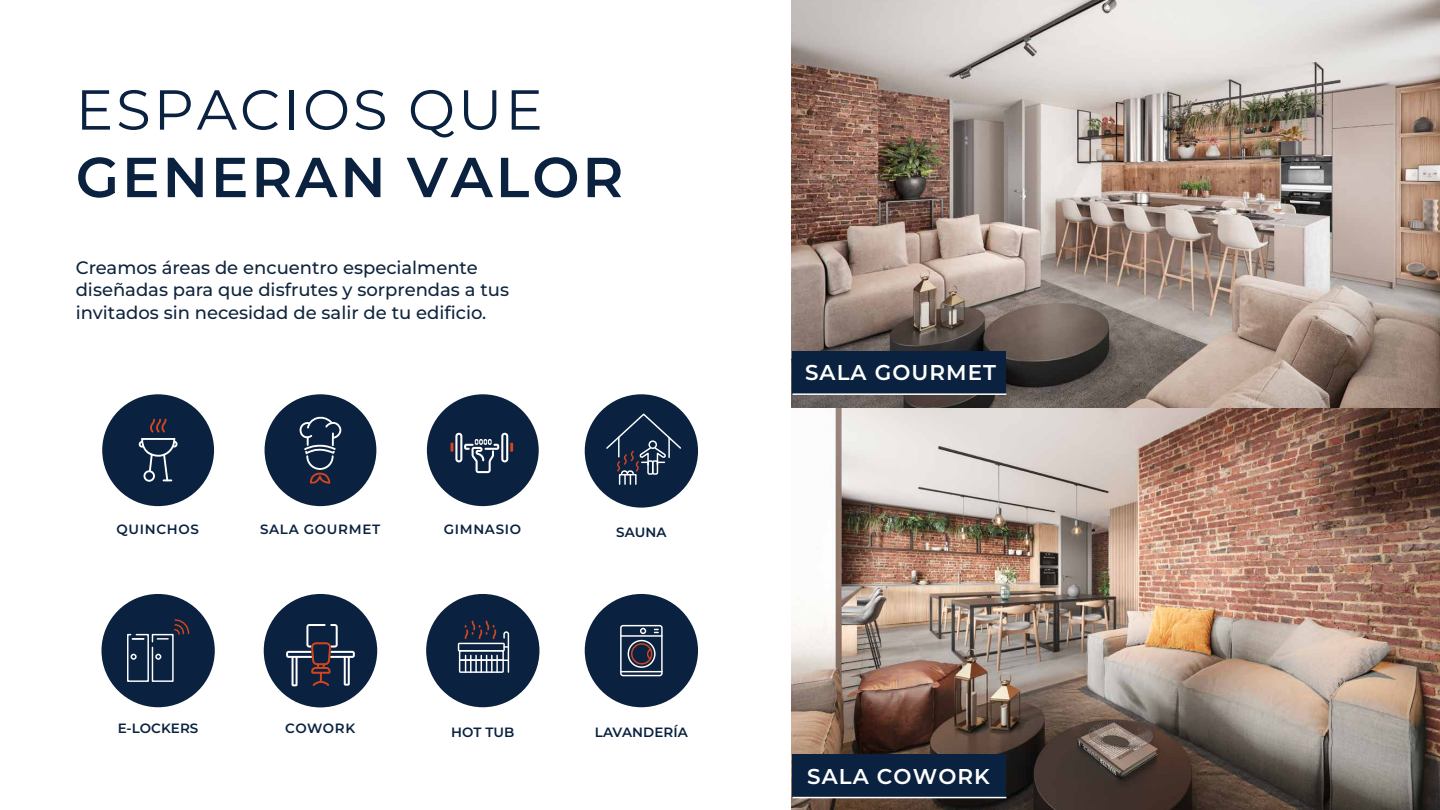
<style>
.page{position:relative;width:1440px;height:810px;background:#fff}
.page>*{position:absolute;margin:0;border:0;box-sizing:border-box;transform-origin:0 0}
.t1{font:600 56.25px "Montserrat";letter-spacing:.05em;color:#0a2240}
.t2{font:56.25px "Montserrat";letter-spacing:.05em;color:#0a2240}
.t3{font:600 21.45px "Montserrat";letter-spacing:.05em;color:#fff}
.t4{font:500 18px/22.5px "Montserrat";color:#10253d}
.t5{font:600 13.5px "Montserrat";letter-spacing:.035em;color:#0a2240}
.t6{font:600 13.5px "Montserrat";letter-spacing:.005em;color:#0a2240}
</style>
<div class="page">
<img style="left:791px;top:408px;width:649px;height:402px">
<div style="left:792px;top:755px;width:214px;height:43px;background:#0a2240"></div>
<hr style="left:792px;top:797px;width:214px;height:1px;background:#fff">
<img style="left:791px;top:0;width:649px;height:408px">
<div style="left:792px;top:351px;width:214px;height:43px;background:#0a2240"></div>
<hr style="left:792px;top:393px;width:214px;height:2px;background:#fff">
<div style="left:427px;top:394px;width:112px;height:112px;background:#0a2240;border-radius:50%"></div>
<svg style="left:451px;top:433px;width:62px;height:40px"></svg>
<div style="left:426px;top:594px;width:113px;height:113px;background:#0a2240;border-radius:50%"></div>
<svg style="left:458px;top:621px;width:52px;height:52px"></svg>
<div style="left:585px;top:394px;width:113px;height:114px;background:#0a2240;border-radius:50%"></div>
<svg style="left:606px;top:412px;width:77px;height:73px"></svg>
<div style="left:647px;top:460px;width:6px;height:15px;border:1px solid #fff;border-radius:2px"></div>
<div style="left:652px;top:460px;width:6px;height:15px;border:1px solid #fff;border-radius:2px"></div>
<div style="left:585px;top:594px;width:113px;height:113px;background:#0a2240;border-radius:50%"></div>
<div style="left:620px;top:625px;width:43px;height:51px;border:1px solid #fff;border-radius:2px"></div>
<hr style="left:621px;top:671px;width:41px;height:1px;background:#fff">
<hr style="left:621px;top:635px;width:41px;height:2px;background:#fff">
<svg style="left:640px;top:628px;width:6px;height:6px"></svg>
<svg style="left:655px;top:629px;width:3px;height:4px"></svg>
<div style="left:628px;top:640px;width:28px;height:28px;border:1px solid #fff;border-radius:50%"></div>
<div style="left:631px;top:643px;width:21px;height:22px;border:1px solid #d2451e;border-radius:50%"></div>
<svg style="left:647px;top:647px;width:6px;height:14px"></svg>
<div style="left:102px;top:394px;width:112px;height:112px;background:#0a2240;border-radius:50%"></div>
<svg style="left:139px;top:419px;width:39px;height:63px"></svg>
<div style="left:101px;top:594px;width:114px;height:113px;background:#0a2240;border-radius:50%"></div>
<svg style="left:127px;top:619px;width:63px;height:63px"></svg>
<div style="left:265px;top:394px;width:111px;height:112px;background:#0a2240;border-radius:50%"></div>
<svg style="left:299px;top:416px;width:43px;height:68px"></svg>
<div style="left:264px;top:594px;width:113px;height:113px;background:#0a2240;border-radius:50%"></div>
<svg style="left:286px;top:624px;width:69px;height:62px"></svg>
<h1 class="t2" style="left:76px;top:72px;width:469px">ESPACIOS QUE</h1>
<h1 class="t1" style="left:76px;top:140px;width:549px">GENERAN VALOR</h1>
<p class="t4" style="left:76px;top:255px;width:435px">Creamos áreas de encuentro especialmente diseñadas para que disfrutes y sorprendas a tus invitados sin necesidad de salir de tu edificio.</p>
<p class="t5" style="left:117px;top:521px;width:84px">QUINCHOS</p>
<p class="t5" style="left:260px;top:520px;width:122px">SALA GOURMET</p>
<p class="t5" style="left:444px;top:520px;width:79px">GIMNASIO</p>
<p class="t6" style="left:118px;top:719px;width:82px">E-LOCKERS</p>
<p class="t5" style="left:285px;top:720px;width:72px">COWORK</p>
<p class="t5" style="left:451px;top:723px;width:65px">HOT TUB</p>
<p class="t5" style="left:616px;top:523px;width:52px">SAUNA</p>
<p class="t6" style="left:595px;top:723px;width:94px">LAVANDERÍA</p>
<p class="t3" style="left:805px;top:358px;width:193px">SALA GOURMET</p>
<p class="t3" style="left:807px;top:762px;width:184px">SALA COWORK</p>
</div>
